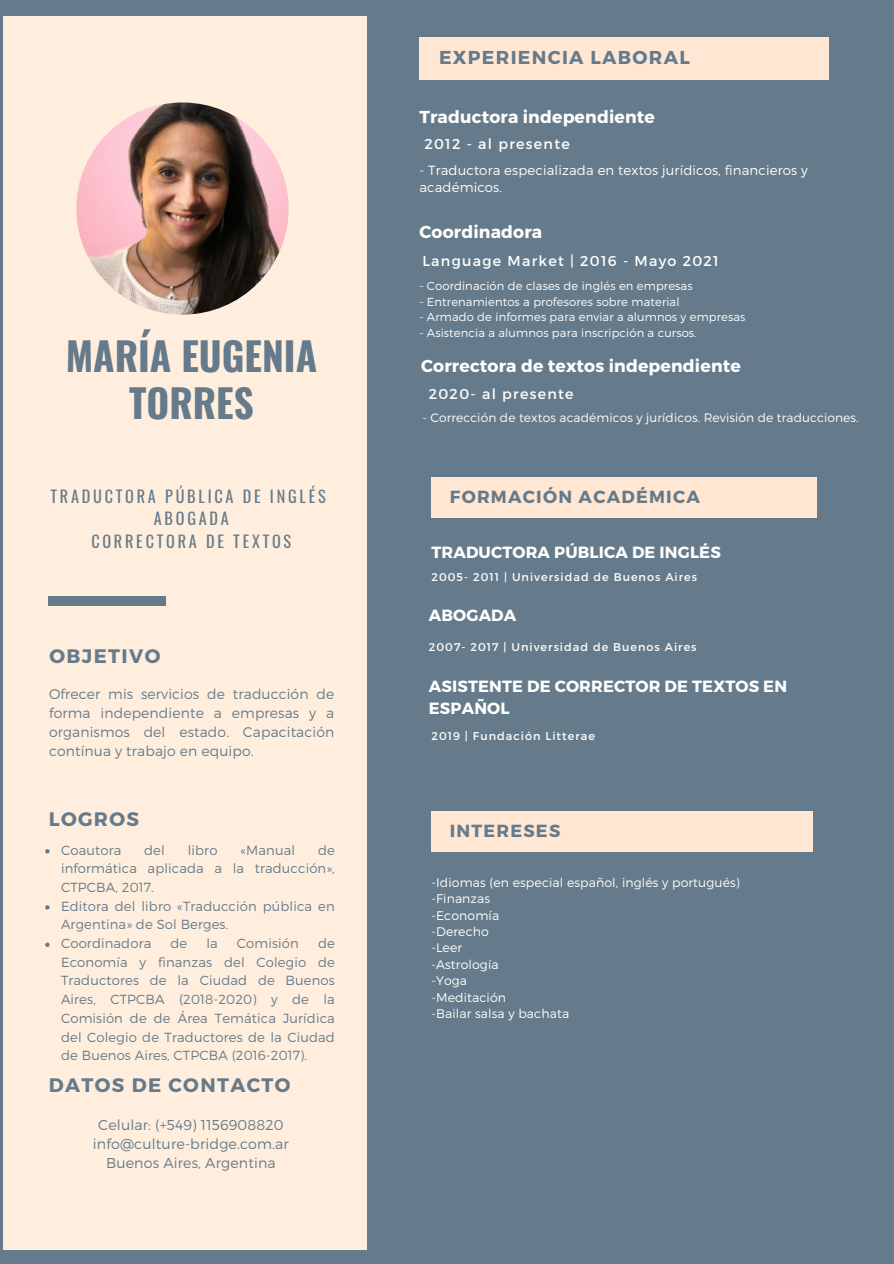
<style>
.page{position:relative;width:894px;height:1264px;background:#fff}
.page>*{position:absolute;margin:0;border:0;box-sizing:border-box;transform-origin:0 0}
.t1{font:700 39px/46.3px "Oswald";color:#657b8b;text-align:center}
.t2{font:700 19.5px "Montserrat";letter-spacing:.07em;color:#657b8b}
.t3{font:700 18.6px "Montserrat";letter-spacing:.07em;color:#657b8b}
.t4{font:700 17.55px "Montserrat";letter-spacing:.07em;color:#657b8b}
.t5{font:700 17.25px "Montserrat";letter-spacing:.01em;color:#fff}
.t6{font:700 16.2px/21.9px "Montserrat";letter-spacing:.01em;color:#fff}
.t7{font:16.2px/22.5px "Oswald";letter-spacing:.17em;color:#657b8b;text-align:center}
.t8{font:300 14.25px/19.2px "Montserrat";letter-spacing:.01em;color:#657b8b;text-align:center}
.t9{font:14.25px "Montserrat";letter-spacing:.09em;color:#fff}
.t10{font:300 13.95px/19.2px "Montserrat";letter-spacing:.01em;color:#657b8b;text-align:justify}
.t11{font:300 13.35px/17.5px "Montserrat";letter-spacing:.01em;color:#fff}
.t12{font:300 13.2px/18.8px "Montserrat";letter-spacing:.01em;color:#657b8b;text-align:justify}
.t13{font:300 12.45px "Montserrat";letter-spacing:.01em;color:#fff}
.t14{font:300 12.15px "Montserrat";letter-spacing:.01em;color:#fff}
.t15{font:300 11.55px "Montserrat";letter-spacing:.01em;color:#fff}
.t16{font:11.25px "Montserrat";letter-spacing:.09em;color:#fff}
</style>
<div class="page">
<div style="left:0;top:0;width:893px;height:1263px;background:#657b8b"></div>
<div style="left:3px;top:16px;width:363px;height:1233px;background:#fed"></div>
<div style="left:419px;top:37px;width:410px;height:43px;background:#ffe7d4"></div>
<svg style="left:45px;top:849px;width:5px;height:4px"></svg>
<svg style="left:45px;top:905px;width:5px;height:4px"></svg>
<svg style="left:45px;top:942px;width:5px;height:5px"></svg>
<div style="left:48px;top:596px;width:117px;height:9px;background:#657b8b"></div>
<div style="left:431px;top:811px;width:381px;height:40px;background:#ffe7d4"></div>
<img style="left:76px;top:102px;width:212px;height:212px;border-radius:50%">
<div style="left:431px;top:477px;width:385px;height:41px;background:#ffe7d4"></div>
<h6 class="t1" style="left:66px;top:331px;width:253px">MARÍA EUGENIA<br>TORRES</h6>
<h2 class="t7" style="left:50px;top:484px;width:277px">TRADUCTORA PÚBLICA DE INGLÉS<br>ABOGADA<br>CORRECTORA DE TEXTOS</h2>
<h5 class="t2" style="left:50px;top:643px;width:112px">OBJETIVO</h5>
<h6 class="t10" style="left:49px;top:683px;width:287px">Ofrecer mis servicios de traducción de forma independiente a empresas y a organismos del estado. Capacitación contínua y trabajo en equipo.</h6>
<h6 class="t2" style="left:49px;top:806px;width:92px">LOGROS</h6>
<h5 class="t12" style="left:61px;top:839px;width:62px">Coautora</h5>
<h5 class="t12" style="left:144px;top:839px;width:22px">del</h5>
<h5 class="t12" style="left:188px;top:839px;width:31px">libro</h5>
<h5 class="t12" style="left:240px;top:839px;width:56px">«Manual</h5>
<h5 class="t12" style="left:61px;top:839px;width:275px;text-indent:257px">de informática aplicada a la traducción», CTPCBA, 2017.</h5>
<h6 class="t12" style="left:61px;top:896px;width:275px">Editora del libro «Traducción pública en<br>Argentina» de Sol Berges.</h6>
<p class="t12" style="left:61px;top:933px;width:92px">Coordinadora</p>
<p class="t12" style="left:170px;top:933px;width:18px">de</p>
<p class="t12" style="left:206px;top:933px;width:13px">la</p>
<p class="t12" style="left:237px;top:933px;width:63px">Comisión</p>
<p class="t12" style="left:61px;top:933px;width:275px;text-indent:257px">de Economía y finanzas del Colegio de Traductores de la Ciudad de Buenos Aires, CTPCBA (2018-2020) y de la Comisión de de Área Temática Jurídica del Colegio de Traductores de la Ciudad de Buenos Aires, CTPCBA (2016-2017).</p>
<p class="t2" style="left:49px;top:1072px;width:243px">DATOS DE CONTACTO</p>
<p class="t8" style="left:93px;top:1114px;width:197px">Celular: (+549) 1156908820 info@culture-bridge.com.ar<br>Buenos Aires, Argentina</p>
<h2 class="t3" style="left:439px;top:46px;width:252px">EXPERIENCIA LABORAL</h2>
<p class="t5" style="left:419px;top:105px;width:237px">Traductora independiente</p>
<h1 class="t11" style="left:419px;top:160px;width:389px">- Traductora especializada en textos jurídicos, financieros y académicos.</h1>
<h4 class="t9" style="left:424px;top:134px;width:147px">2012 - al presente</h4>
<h2 class="t5" style="left:419px;top:221px;width:124px">Coordinadora</h2>
<p class="t9" style="left:422px;top:251px;width:298px">Language Market | 2016 - Mayo 2021</p>
<h6 class="t15" style="left:419px;top:278px;width:275px">- Coordinación de clases de inglés en empresas</h6>
<h2 class="t15" style="left:419px;top:294px;width:262px">- Entrenamientos a profesores sobre material</h2>
<p class="t15" style="left:419px;top:309px;width:327px">- Armado de informes para enviar a alumnos y empresas</p>
<p class="t15" style="left:419px;top:325px;width:278px">- Asistencia a alumnos para inscripción a cursos.</p>
<p class="t5" style="left:421px;top:355px;width:321px">Correctora de textos independiente</p>
<p class="t9" style="left:428px;top:384px;width:146px">2020- al presente</p>
<p class="t14" style="left:422px;top:409px;width:437px">- Corrección de textos académicos y jurídicos. Revisión de traducciones.</p>
<p class="t4" style="left:450px;top:485px;width:251px">FORMACIÓN ACADÉMICA</p>
<h2 class="t6" style="left:431px;top:540px;width:291px">TRADUCTORA PÚBLICA DE INGLÉS</h2>
<p class="t16" style="left:431px;top:570px;width:267px">2005- 2011 | Universidad de Buenos Aires</p>
<p class="t6" style="left:429px;top:603px;width:89px">ABOGADA</p>
<p class="t16" style="left:429px;top:640px;width:269px">2007- 2017 | Universidad de Buenos Aires</p>
<p class="t6" style="left:429px;top:674px;width:359px">ASISTENTE DE CORRECTOR DE TEXTOS EN<br>ESPAÑOL</p>
<p class="t16" style="left:431px;top:728px;width:165px">2019 | Fundación Litterae</p>
<h3 class="t4" style="left:449px;top:819px;width:112px">INTERESES</h3>
<p class="t13" style="left:431px;top:874px;width:310px">-Idiomas (en especial español, inglés y portugués)</p>
<h5 class="t13" style="left:431px;top:890px;width:60px">-Finanzas</h5>
<h6 class="t13" style="left:431px;top:907px;width:69px">-Economía</h6>
<p class="t13" style="left:431px;top:923px;width:59px">-Derecho</p>
<h3 class="t13" style="left:431px;top:939px;width:32px">-Leer</h3>
<h3 class="t13" style="left:431px;top:956px;width:69px">-Astrología</h3>
<p class="t13" style="left:431px;top:972px;width:37px">-Yoga</p>
<h3 class="t13" style="left:431px;top:989px;width:76px">-Meditación</h3>
<p class="t13" style="left:431px;top:1005px;width:139px">-Bailar salsa y bachata</p>
</div>
